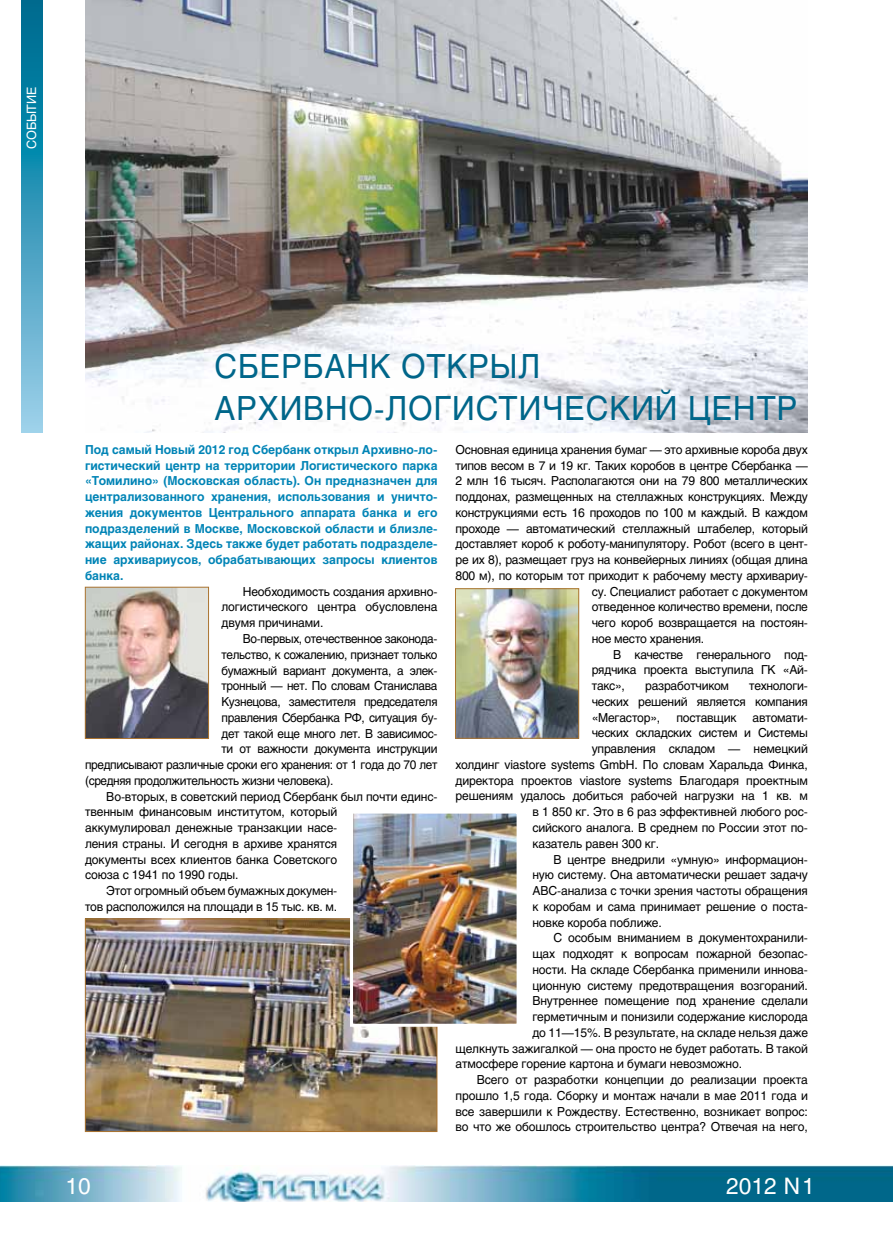
<style>
.page{position:relative;width:893px;height:1234px;background:#fff}
.page>*{position:absolute;margin:0;border:0;box-sizing:border-box;transform-origin:0 0}
.t1{font:33px/42px "Helios";letter-spacing:.03em;color:#00668a;scale:.94 1}
.t2{font:22.5px "Helios";color:#fff}
.t3{font:12.75px "Helios";letter-spacing:-.025em;color:#fff}
.t4{font:12.3px/15.8px "Helios";letter-spacing:-.01em;color:#000;text-align:justify}
.t5{font:700 12.3px/15.8px "Helios";color:#0084b6;text-align:justify}
.t6{font:12.3px "Helios";letter-spacing:-.03em;color:#000;scale:.96 1}
</style>
<div class="page">
<img style="left:0;top:1165px;width:893px;height:36px">
<svg style="left:21px;top:0;width:22px;height:432px;background:#3a9abb"></svg>
<img style="left:85px;top:0;width:722px;height:432px">
<img style="left:87px;top:920px;width:348px;height:209px">
<div style="left:85px;top:918px;width:352px;height:213px;border:1px solid #ab7430"></div>
<img style="left:354px;top:814px;width:162px;height:208px">
<div style="left:350px;top:810px;width:170px;height:216px;border:3px solid #fff"></div>
<img style="left:87px;top:589px;width:120px;height:147px">
<div style="left:85px;top:587px;width:124px;height:151px;border:1px solid #ab7430"></div>
<img style="left:457px;top:590px;width:120px;height:146px">
<div style="left:455px;top:588px;width:124px;height:150px;border:1px solid #ab7430"></div>
<p class="t3" style="left:24px;top:149px;width:63px;rotate:-90deg">СОБЫТИЕ</p>
<h1 class="t1" style="left:215px;top:345px;width:621px">СБЕРБАНК ОТКРЫЛ<br>АРХИВНО-ЛОГИСТИЧЕСКИЙ ЦЕНТР</h1>
<p class="t5" style="left:85px;top:441px;width:354px">Под самый Новый 2012 год Сбербанк открыл Архивно-ло&shy;гистический центр на территории Логистического парка «Томилино» (Московская область). Он предназначен для централизованного хранения, использования и уничто&shy;жения документов Центрального аппарата банка и его подразделений в Москве, Московской области и близле&shy;жащих районах. Здесь также будет работать подразделе&shy;ние архивариусов, обрабатывающих запросы клиентов банка.</p>
<p class="t4" style="left:222px;top:583px;width:217px;text-indent:21px">Необходимость создания архивно&shy;логистического центра обусловлена двумя причинами.</p>
<p class="t6" style="left:243px;top:631px;width:204px">Во-первых, отечественное законода-</p>
<p class="t6" style="left:222px;top:647px;width:226px">тельство, к сожалению, признает только</p>
<p class="t6" style="left:222px;top:662px;width:226px">бумажный вариант документа, а элек-</p>
<p class="t6" style="left:222px;top:678px;width:226px">тронный — нет. По словам Станислава</p>
<p class="t6" style="left:222px;top:694px;width:226px">Кузнецова, заместителя председателя</p>
<p class="t6" style="left:222px;top:710px;width:226px">правления Сбербанка РФ, ситуация бу-</p>
<p class="t6" style="left:222px;top:725px;width:226px">дет такой еще много лет. В зависимос-</p>
<p class="t6" style="left:222px;top:741px;width:226px">ти от важности документа инструкции</p>
<p class="t6" style="left:85px;top:757px;width:369px">предписывают различные сроки его хранения: от 1 года до 70 лет</p>
<p class="t6" style="left:85px;top:773px;width:260px">(средняя продолжительность жизни человека).</p>
<p class="t4" style="left:106px;top:788px;width:333px">Во-вторых, в советский период Сбербанк был почти единс-</p>
<p class="t4" style="left:85px;top:803px;width:254px">твенным финансовым институтом, который</p>
<p class="t4" style="left:85px;top:819px;width:254px">аккумулировал денежные транзакции насе-</p>
<p class="t4" style="left:85px;top:835px;width:254px">ления страны. И сегодня в архиве хранятся</p>
<p class="t4" style="left:85px;top:851px;width:254px">документы всех клиентов банка Советского</p>
<p class="t4" style="left:85px;top:866px;width:155px">союза с 1941 по 1990 годы.</p>
<p class="t4" style="left:106px;top:882px;width:232px">Этот огромный объем бумажных докумен-</p>
<p class="t4" style="left:85px;top:898px;width:254px">тов расположился на площади в 15 тыс. кв. м.</p>
<p class="t4" style="left:455px;top:441px;width:354px">Основная единица хранения бумаг — это архивные короба двух</p>
<p class="t4" style="left:455px;top:457px;width:354px">типов весом в 7 и 19 кг. Таких коробов в центре Сбербанка —</p>
<p class="t4" style="left:455px;top:473px;width:354px">2 млн 16 тысяч. Располагаются они на 79 800 металлических</p>
<p class="t4" style="left:455px;top:488px;width:354px">поддонах, размещенных на стеллажных конструкциях. Между</p>
<p class="t4" style="left:455px;top:504px;width:354px">конструкциями есть 16 проходов по 100 м каждый. В каждом</p>
<p class="t4" style="left:455px;top:520px;width:354px">проходе — автоматический стеллажный штабелер, который</p>
<p class="t4" style="left:455px;top:536px;width:354px">доставляет короб к роботу-манипулятору. Робот (всего в цент-</p>
<p class="t4" style="left:455px;top:551px;width:354px">ре их 8), размещает груз на конвейерных линиях (общая длина</p>
<p class="t4" style="left:455px;top:567px;width:354px">800 м), по которым тот приходит к рабочему месту архивариу-</p>
<p class="t4" style="left:592px;top:583px;width:218px">су. Специалист работает с документом</p>
<p class="t4" style="left:592px;top:599px;width:218px">отведенное количество времени, после</p>
<p class="t4" style="left:592px;top:614px;width:218px">чего короб возвращается на постоян-</p>
<p class="t4" style="left:592px;top:630px;width:114px">ное место хранения.</p>
<p class="t4" style="left:613px;top:646px;width:196px">В качестве генерального под-</p>
<p class="t4" style="left:592px;top:662px;width:218px">рядчика проекта выступила ГК «Ай-</p>
<p class="t4" style="left:592px;top:677px;width:35px">такс»,</p>
<p class="t4" style="left:645px;top:677px;width:85px">разработчиком</p>
<p class="t4" style="left:592px;top:677px;width:218px;text-indent:158px">технологи&shy;ческих решений является компания «Мегастор»,</p>
<p class="t4" style="left:676px;top:709px;width:62px">поставщик</p>
<p class="t4" style="left:753px;top:709px;width:57px">автомати-</p>
<p class="t4" style="left:592px;top:725px;width:218px">ческих складских систем и Системы</p>
<p class="t4" style="left:592px;top:740px;width:218px">управления складом — немецкий</p>
<p class="t4" style="left:455px;top:756px;width:354px">холдинг viastore systems GmbH. По словам Харальда Финка,</p>
<p class="t4" style="left:455px;top:772px;width:354px">директора проектов viastore systems Благодаря проектным</p>
<p class="t4" style="left:455px;top:788px;width:354px">решениям удалось добиться рабочей нагрузки на 1 кв. м</p>
<p class="t4" style="left:532px;top:803px;width:277px">в 1 850 кг. Это в 6 раз эффективней любого рос-</p>
<p class="t4" style="left:532px;top:819px;width:277px">сийского аналога. В среднем по России этот по-</p>
<p class="t4" style="left:532px;top:835px;width:128px">казатель равен 300 кг.</p>
<p class="t4" style="left:554px;top:851px;width:256px">В центре внедрили «умную» информацион-</p>
<p class="t4" style="left:532px;top:866px;width:277px">ную систему. Она автоматически решает задачу</p>
<p class="t4" style="left:532px;top:882px;width:277px">ABC-анализа с точки зрения частоты обращения</p>
<p class="t4" style="left:532px;top:898px;width:277px">к коробам и сама принимает решение о поста-</p>
<p class="t4" style="left:532px;top:914px;width:131px">новке короба поближе.</p>
<p class="t4" style="left:554px;top:929px;width:256px">С особым вниманием в документохранили-</p>
<p class="t4" style="left:532px;top:945px;width:277px">щах подходят к вопросам пожарной безопас-</p>
<p class="t4" style="left:532px;top:961px;width:277px">ности. На складе Сбербанка применили иннова-</p>
<p class="t4" style="left:532px;top:976px;width:277px">ционную систему предотвращения возгораний.</p>
<p class="t4" style="left:532px;top:992px;width:277px">Внутреннее помещение под хранение сделали</p>
<p class="t4" style="left:532px;top:1008px;width:277px">герметичным и понизили содержание кислорода</p>
<p class="t4" style="left:532px;top:1024px;width:277px">до 11—15%. В результате, на складе нельзя даже</p>
<p class="t4" style="left:455px;top:1039px;width:354px">щелкнуть зажигалкой — она просто не будет работать. В такой</p>
<p class="t4" style="left:455px;top:1055px;width:288px">атмосфере горение картона и бумаги невозможно.</p>
<p class="t4" style="left:477px;top:1071px;width:333px">Всего от разработки концепции до реализации проекта</p>
<p class="t4" style="left:455px;top:1087px;width:354px">прошло 1,5 года. Сборку и монтаж начали в мае 2011 года и</p>
<p class="t4" style="left:455px;top:1102px;width:354px">все завершили к Рождеству. Естественно, возникает вопрос:</p>
<p class="t4" style="left:455px;top:1118px;width:354px">во что же обошлось строительство центра? Отвечая на него,</p>
<h2 class="t2" style="left:66px;top:1172px;width:27px">10</h2>
<h2 class="t2" style="left:726px;top:1172px;width:90px">2012 N1</h2>
</div>
